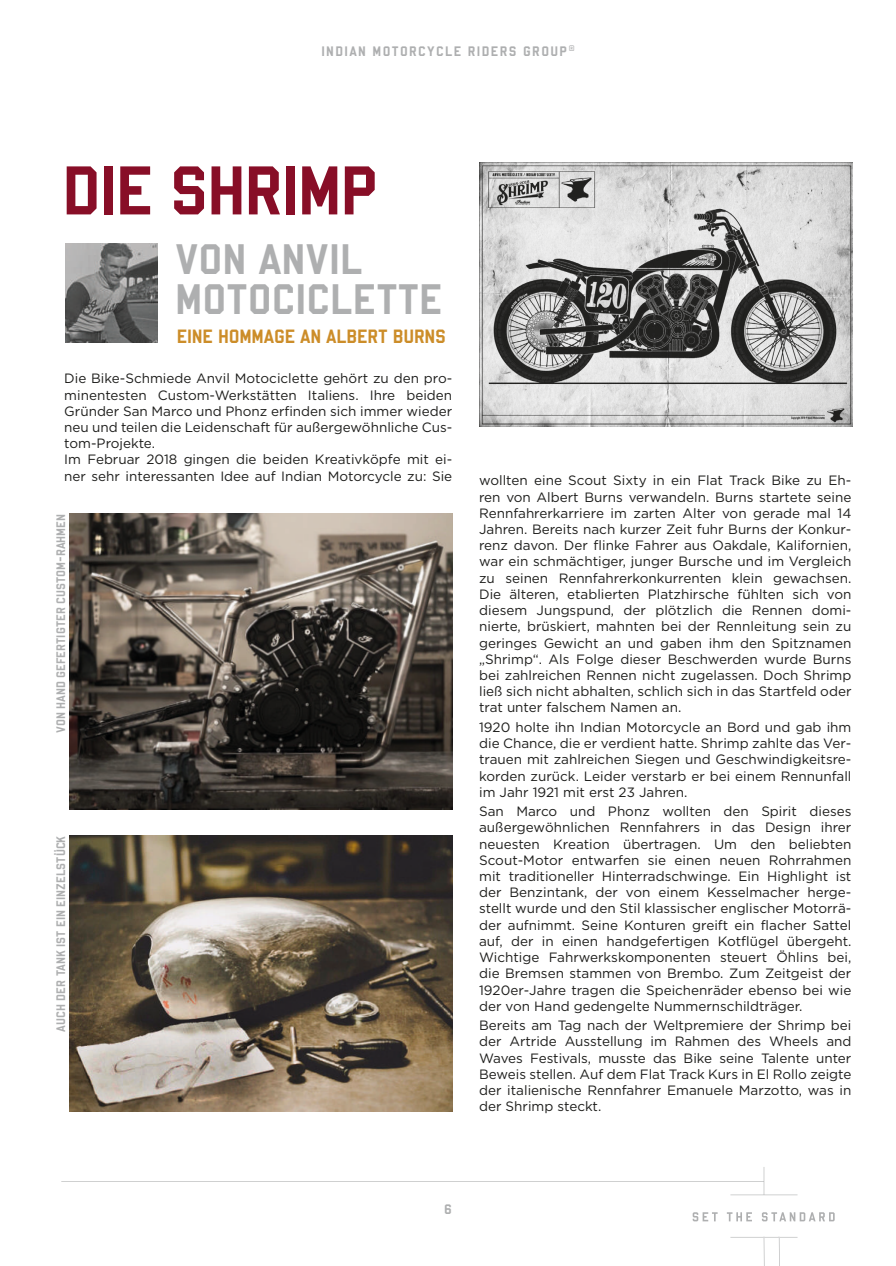
<style>
.page{position:relative;width:896px;height:1266px;background:#fff}
.page>*{position:absolute;margin:0;border:0;box-sizing:border-box;transform-origin:0 0}
.t1{font:75px "Hoboken High Sans";letter-spacing:-.02em;color:#880e27}
.t2{font:46.5px/40.5px "Hoboken High Sans";color:#aeafb0}
.t3{font:21px "Hoboken High Sans";letter-spacing:-.01em;color:#cc8d29}
.t4{font:15px "Hoboken High Sans";letter-spacing:.09em;color:#aeafb0}
.t5{font:13.5px/16.2px "Gotham";color:#1d1d1b;text-align:justify}
.t6{font:13.5px "Hoboken High Sans";color:#aeafb0}
</style>
<div class="page">
<svg style="left:61px;top:1167px;width:773px;height:98px"></svg>
<img style="left:479px;top:163px;width:373px;height:263px">
<img style="left:65px;top:243px;width:93px;height:100px">
<img style="left:69px;top:514px;width:383px;height:295px">
<img style="left:69px;top:835px;width:383px;height:276px">
<p class="t4" style="left:321px;top:43px;width:255px">INDIAN MOTORCYCLE RIDERS GROUP<sup>®</sup></p>
<h1 class="t1" style="left:62px;top:150px;width:318px">DIE SHRIMP</h1>
<h2 class="t2" style="left:175px;top:238px;width:269px">VON ANVIL<br>MOTOCICLETTE</h2>
<h3 class="t3" style="left:177px;top:325px;width:271px">EINE HOMMAGE AN ALBERT BURNS</h3>
<p class="t5" style="left:64px;top:370px;width:389px;text-align:left">Die Bike-Schmiede Anvil Motociclette gehört zu den pro&shy;minentesten Custom-Werkstätten Italiens. Ihre beiden Gründer San Marco und Phonz erfinden sich immer wieder neu und teilen die Leidenschaft für außergewöhnliche Cus&shy;tom-Projekte.<br>Im Februar 2018 gingen die beiden Kreativköpfe mit ei&shy;ner sehr interessanten Idee auf Indian Motorcycle zu: Sie</p>
<p class="t6" style="left:54px;top:733px;width:221px;rotate:-90deg">VON HAND GEFERTIGTER CUSTOM-RAHMEN</p>
<p class="t6" style="left:54px;top:1031px;width:197px;rotate:-90deg">AUCH DER TANK IST EIN EINZELSTÜCK</p>
<p class="t5" style="left:479px;top:472px;width:374px">wollten eine Scout Sixty in ein Flat Track Bike zu Eh&shy;ren von Albert Burns verwandeln. Burns startete seine Rennfahrerkarriere im zarten Alter von gerade mal 14<br>Jahren. Bereits nach kurzer Zeit fuhr Burns der Konkur&shy;renz davon. Der flinke Fahrer aus Oakdale, Kalifornien, war ein schmächtiger, junger Bursche und im Vergleich zu seinen Rennfahrerkonkurrenten klein gewachsen.<br>Die älteren, etablierten Platzhirsche fühlten sich von diesem Jungspund, der plötzlich die Rennen domi&shy;nierte, brüskiert, mahnten bei der Rennleitung sein zu geringes Gewicht an und gaben ihm den Spitznamen „Shrimp“. Als Folge dieser Beschwerden wurde Burns bei zahlreichen Rennen nicht zugelassen. Doch Shrimp ließ sich nicht abhalten, schlich sich in das Startfeld oder trat unter falschem Namen an.</p>
<p class="t5" style="left:479px;top:718px;width:374px">1920 holte ihn Indian Motorcycle an Bord und gab ihm die Chance, die er verdient hatte. Shrimp zahlte das Ver&shy;trauen mit zahlreichen Siegen und Geschwindigkeitsre&shy;korden zurück. Leider verstarb er bei einem Rennunfall im Jahr 1921 mit erst 23 Jahren.</p>
<p class="t5" style="left:479px;top:803px;width:374px">San Marco und Phonz wollten den Spirit dieses außergewöhnlichen Rennfahrers in das Design ihrer neuesten Kreation übertragen. Um den beliebten Scout-Motor entwarfen sie einen neuen Rohrrahmen mit traditioneller Hinterradschwinge. Ein Highlight ist der Benzintank, der von einem Kesselmacher herge&shy;stellt wurde und den Stil klassischer englischer Motorrä&shy;der aufnimmt. Seine Konturen greift ein flacher Sattel auf, der in einen handgefertigen Kotflügel übergeht.<br>Wichtige Fahrwerkskomponenten steuert Öhlins bei, die Bremsen stammen von Brembo. Zum Zeitgeist der 1920er-Jahre tragen die Speichenräder ebenso bei wie der von Hand gedengelte Nummernschildträger.</p>
<p class="t5" style="left:479px;top:1017px;width:374px">Bereits am Tag nach der Weltpremiere der Shrimp bei der Artride Ausstellung im Rahmen des Wheels and Waves Festivals, musste das Bike seine Talente unter Beweis stellen. Auf dem Flat Track Kurs in El Rollo zeigte der italienische Rennfahrer Emanuele Marzotto, was in der Shrimp steckt.</p>
<p class="t4" style="left:444px;top:1201px;width:9px">6</p>
</div>
